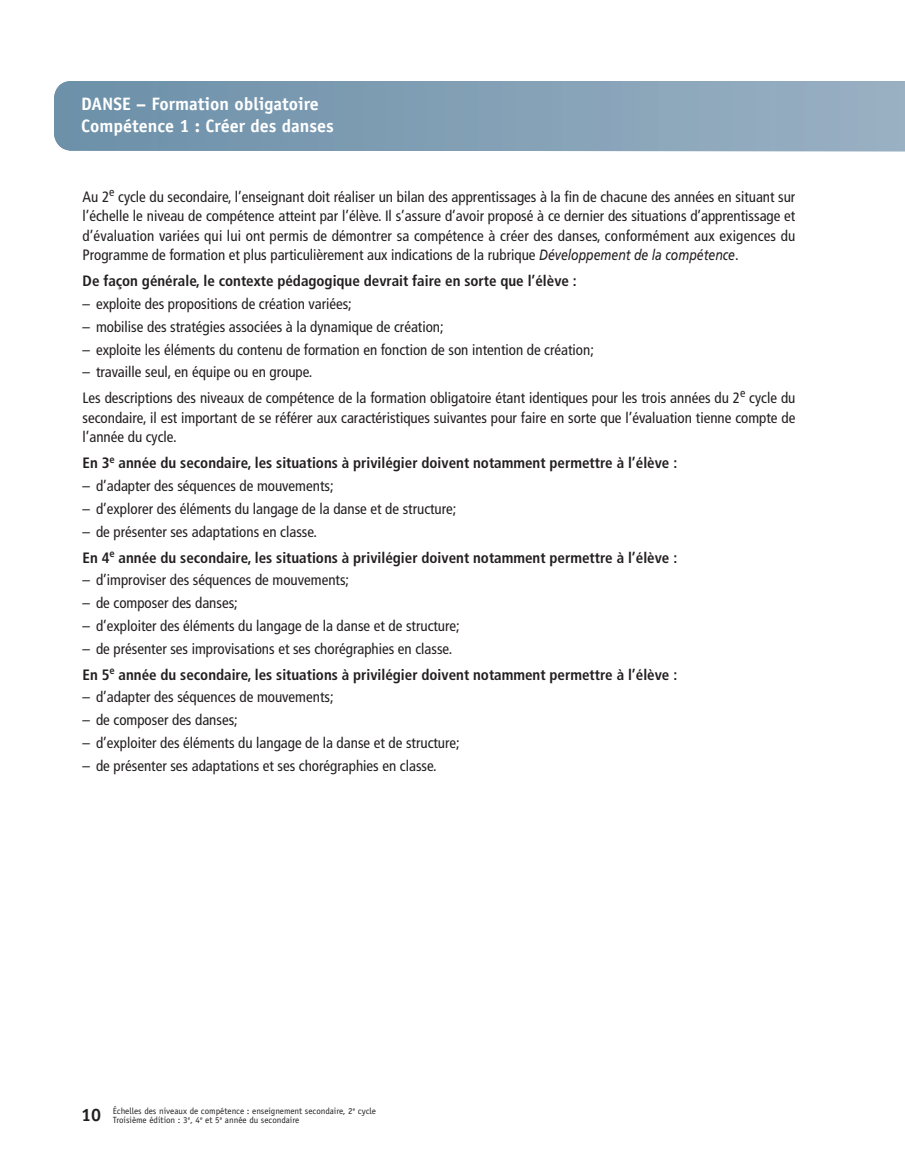
<style>
.page{position:relative;width:905px;height:1175px;background:#fff}
.page>*{position:absolute;margin:0;border:0;box-sizing:border-box;transform-origin:0 0}
.t1{font:700 18px/21.6px "Officina Sans";color:#fff}
.t2{font:condensed 15px/19.5px "Frutiger";color:#231f20}
.t3{font:700 condensed 15px/26px "Frutiger";color:#231f20}
.t4{font:9px/9px "Officina Sans";color:#231f20}
.s1{font-style:italic;font-stretch:normal}
.s2{font-weight:400}
.s3{font-weight:700;font-size:18px}
</style>
<div class="page">
<svg style="left:54px;top:81px;width:850px;height:70px;background:#83a0b5"></svg>
<p class="t1" style="left:81px;top:95px;width:254px">DANSE – Formation obligatoire<br>Compétence 1 : Créer des danses</p>
<p class="t2" style="left:82px;top:188px;width:714px;text-align:justify">Au 2<sup>e</sup> cycle du secondaire, l’enseignant doit réaliser un bilan des apprentissages à la fin de chacune des années en situant sur l’échelle le niveau de compétence atteint par l’élève. Il s’assure d’avoir proposé à ce dernier des situations d’apprentissage et d’évaluation variées qui lui ont permis de démontrer sa compétence à créer des danses, conformément aux exigences du Programme de formation et plus particulièrement aux indications de la rubrique <span class="s1">Développement de la compétence</span>.</p>
<p class="t3" style="left:82px;top:269px;width:496px">De façon générale, le contexte pédagogique devrait faire en sorte que l’élève :</p>
<p class="t2" style="left:83px;top:295px;width:271px">– exploite des propositions de création variées;</p>
<p class="t2" style="left:83px;top:318px;width:363px">– mobilise des stratégies associées à la dynamique de création;</p>
<p class="t2" style="left:83px;top:341px;width:513px">– exploite les éléments du contenu de formation en fonction de son intention de création;</p>
<p class="t2" style="left:83px;top:360px;width:714px;line-height:26px">– travaille seul, en équipe ou en groupe.<br>Les descriptions des niveaux de compétence de la formation obligatoire étant identiques pour les trois années du 2<sup>e</sup> cycle du</p>
<p class="t2" style="left:83px;top:409px;width:714px">secondaire, il est important de se référer aux caractéristiques suivantes pour faire en sorte que l’évaluation tienne compte de l’année du cycle.</p>
<p class="t3" style="left:83px;top:451px;width:596px">En 3<sup>e</sup> année du secondaire, les situations à privilégier doivent notamment permettre à l’élève :</p>
<p class="t2" style="left:83px;top:477px;width:252px">– d’adapter des séquences de mouvements;</p>
<p class="t2" style="left:83px;top:500px;width:375px">– d’explorer des éléments du langage de la danse et de structure;</p>
<p class="t3" style="left:83px;top:519px;width:596px"><span class="s2">– de présenter ses adaptations en classe.<br></span>En 4<sup>e</sup> année du secondaire, les situations à privilégier doivent notamment permettre à l’élève :</p>
<p class="t2" style="left:83px;top:571px;width:268px">– d’improviser des séquences de mouvements;</p>
<p class="t2" style="left:83px;top:594px;width:157px">– de composer des danses;</p>
<p class="t2" style="left:83px;top:617px;width:379px">– d’exploiter des éléments du langage de la danse et de structure;</p>
<p class="t3" style="left:83px;top:636px;width:596px"><span class="s2">– de présenter ses improvisations et ses chorégraphies en classe.<br></span>En 5<sup>e</sup> année du secondaire, les situations à privilégier doivent notamment permettre à l’élève :</p>
<p class="t2" style="left:83px;top:688px;width:252px">– d’adapter des séquences de mouvements;</p>
<p class="t2" style="left:83px;top:711px;width:157px">– de composer des danses;</p>
<p class="t2" style="left:83px;top:734px;width:379px">– d’exploiter des éléments du langage de la danse et de structure;</p>
<p class="t2" style="left:83px;top:756px;width:356px">– de présenter ses adaptations et ses chorégraphies en classe.</p>
<p class="t4" style="left:113px;top:1107px;width:265px;text-indent:-32px"><span class="s3">10</span> Échelles des niveaux de compétence : enseignement secondaire, 2<sup>e</sup> cycle<br>Troisième édition : 3<sup>e</sup>, 4<sup>e</sup> et 5<sup>e</sup> année du secondaire</p>
</div>
